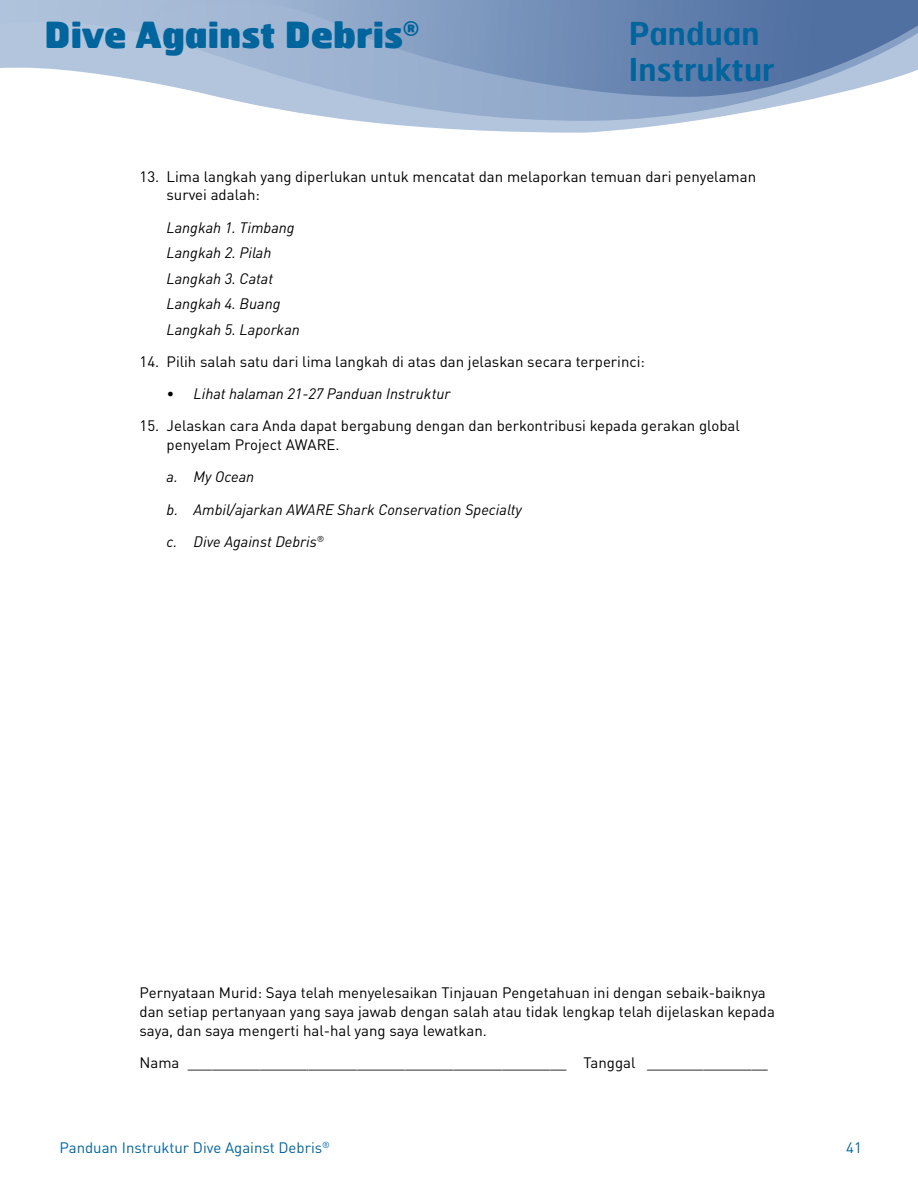
<style>
.page{position:relative;width:918px;height:1188px;background:#fff}
.page>*{position:absolute;margin:0;border:0;box-sizing:border-box;transform-origin:0 0}
.t1{font:900 36px "Hermes FB";color:#00649d}
.t2{font:600 31.5px/36px "Hermes FB";color:#00649d}
.t3{font:15px/18.8px "DINOT";color:#000}
.t4{font:italic 15px/25.5px "DINOT";color:#000}
.t5{font:15px "DINOT";color:#00649d}
</style>
<div class="page">
<svg style="left:378px;top:123px;width:300px;height:10px;fill:#b2c5dd"></svg>
<svg style="left:0;top:0;width:820px;height:123px"></svg>
<svg style="left:143px;top:0;width:775px;height:97px;background:#849cc1"></svg>
<h1 class="t1" style="left:45px;top:11px;width:376px">Dive Against Debris<sup>®</sup></h1>
<h2 class="t2" style="left:629px;top:14px;width:147px">Panduan<br>Instruktur</h2>
<p class="t3" style="left:167px;top:166px;width:591px;text-indent:-27px">13. Lima langkah yang diperlukan untuk mencatat dan melaporkan temuan dari penyelaman survei adalah:</p>
<p class="t4" style="left:167px;top:214px;width:135px">Langkah 1. Timbang<br>Langkah 2. Pilah<br>Langkah 3. Catat<br>Langkah 4. Buang<br>Langkah 5. Laporkan</p>
<p class="t3" style="left:140px;top:352px;width:507px">14. Pilih salah satu dari lima langkah di atas dan jelaskan secara terperinci:</p>
<p class="t4" style="left:167px;top:381px;width:285px">• Lihat halaman 21-27 Panduan Instruktur</p>
<p class="t3" style="left:167px;top:416px;width:575px;text-indent:-27px">15. Jelaskan cara Anda dapat bergabung dengan dan berkontribusi kepada gerakan global penyelam Project AWARE.</p>
<p class="t4" style="left:167px;top:461px;width:357px;line-height:32.2px">a. My Ocean<br>b. Ambil/ajarkan AWARE Shark Conservation Specialty c. Dive Against Debris<sup>®</sup></p>
<p class="t3" style="left:140px;top:983px;width:637px">Pernyataan Murid: Saya telah menyelesaikan Tinjauan Pengetahuan ini dengan sebaik-baiknya dan setiap pertanyaan yang saya jawab dengan salah atau tidak lengkap telah dijelaskan kepada saya, dan saya mengerti hal-hal yang saya lewatkan.</p>
<p class="t3" style="left:140px;top:1053px;width:630px">Nama _______________________________________________ Tanggal _______________</p>
<p class="t5" style="left:60px;top:1138px;width:272px">Panduan Instruktur Dive Against Debris<sup>®</sup></p>
<p class="t5" style="left:846px;top:1139px;width:17px">41</p>
</div>
